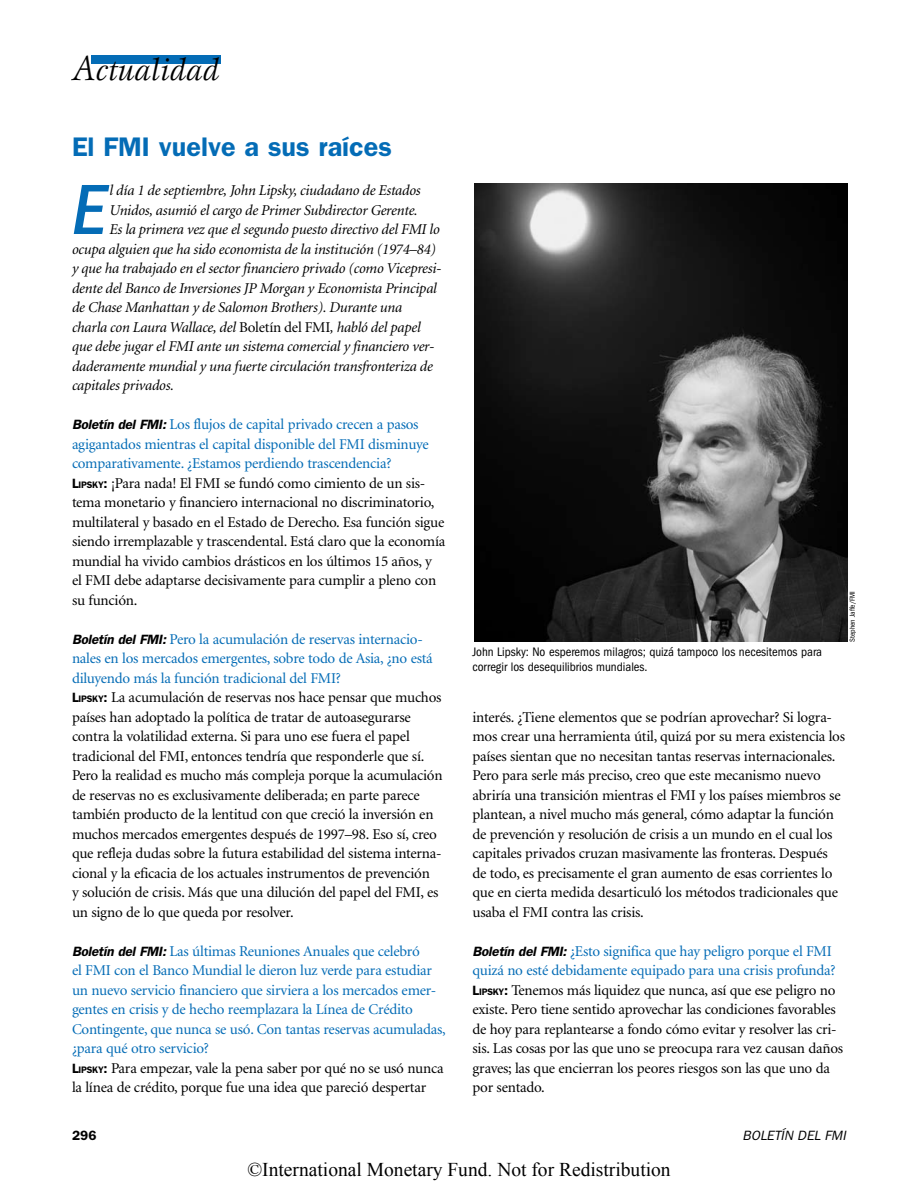
<style>
.page{position:relative;width:918px;height:1188px;background:#fff}
.page>*{position:absolute;margin:0;border:0;box-sizing:border-box;transform-origin:0 0}
.t1{font:italic 500 condensed 73.5px "Franklin Gothic";color:#046cb6}
.t2{font:italic 31.5px "Esprit";letter-spacing:-.01em;color:#000}
.t3{font:600 27px "Franklin Gothic";color:#046cb6}
.t4{font:19.5px "Times New Roman";color:#000}
.t5{font:15px/19.5px "Minion";letter-spacing:-.015em;color:#000}
.t6{font:italic 15px "Minion";letter-spacing:-.015em;color:#000}
.t7{font:15px/19.5px "Minion";letter-spacing:-.015em;color:#046cb6}
.t8{font:italic 13.5px "Franklin Gothic";letter-spacing:.01em;color:#000}
.t9{font:600 13.5px "Franklin Gothic";color:#000}
.t10{font:condensed 12.75px/15px "Franklin Gothic";color:#000}
.t11{font:condensed 7.5px "Franklin Gothic";color:#000}
.s1{font-size:36.15px}
.s2{font-style:normal}
.s3{font-family:"Franklin Gothic";font-weight:600;font-style:italic;font-size:13.5px}
.s4{color:#046cb6}
.s5{font-family:"Franklin Gothic";font-weight:600;font-size:13.5px}
.s6{font-family:"Franklin Gothic";font-weight:600;font-size:9.45px}
.s7{font-family:"Franklin Gothic";font-weight:600;font-style:italic;font-size:13.5px;color:#000}
.s8{font-family:"Franklin Gothic";font-weight:600;font-size:13.5px;color:#000}
.s9{font-family:"Franklin Gothic";font-weight:600;font-size:9.45px;color:#000}
.s10{color:#000}
</style>
<div class="page">
<img style="left:474px;top:183px;width:373px;height:459px">
<div style="left:91px;top:55px;width:130px;height:9px;background:#046cb6"></div>
<h2 class="t2" style="left:72px;top:51px;width:149px"><span class="s1">A</span>ctualidad</h2>
<h3 class="t3" style="left:72px;top:131px;width:321px">El FMI vuelve a sus raíces</h3>
<h1 class="t1" style="left:72px;top:169px;width:37px">E</h1>
<p class="t6" style="left:110px;top:183px;width:313px">l día 1 de septiembre, John Lipsky, ciudadano de Estados</p>
<p class="t6" style="left:110px;top:202px;width:310px">Unidos, asumió el cargo de Primer Subdirector Gerente.</p>
<p class="t6" style="left:110px;top:222px;width:332px">Es la primera vez que el segundo puesto directivo del FMI lo</p>
<p class="t6" style="left:72px;top:241px;width:366px">ocupa alguien que ha sido economista de la institución (1974–84)</p>
<p class="t6" style="left:72px;top:261px;width:371px">y que ha trabajado en el sector financiero privado (como Vicepresi-</p>
<p class="t6" style="left:72px;top:280px;width:366px">dente del Banco de Inversiones JP Morgan y Economista Principal</p>
<p class="t6" style="left:72px;top:300px;width:332px">de Chase Manhattan y de Salomon Brothers). Durante una</p>
<p class="t6" style="left:72px;top:319px;width:350px">charla con Laura Wallace, del <span class="s2">Boletín del FMI</span>, habló del papel</p>
<p class="t6" style="left:72px;top:339px;width:364px">que debe jugar el FMI ante un sistema comercial y financiero ver-</p>
<p class="t6" style="left:72px;top:358px;width:362px">daderamente mundial y una fuerte circulación transfronteriza de</p>
<p class="t6" style="left:72px;top:378px;width:103px">capitales privados.</p>
<p class="t5" style="left:72px;top:415px;width:375px"><span class="s3">Boletín del FMI:</span> <span class="s4">Los flujos de capital privado crecen a pasos agigantados mientras el capital disponible del FMI disminuye comparativamente. ¿Estamos perdiendo trascendencia?<br></span><span class="s5">L</span><span class="s6">ipsky</span><span class="s5">:</span> ¡Para nada! El FMI se fundó como cimiento de un sis&shy;tema monetario y financiero internacional no discriminatorio, multilateral y basado en el Estado de Derecho. Esa función sigue siendo irremplazable y trascendental. Está claro que la economía mundial ha vivido cambios drásticos en los últimos 15 años, y el FMI debe adaptarse decisivamente para cumplir a pleno con su función.</p>
<p class="t5" style="left:72px;top:630px;width:372px"><span class="s3">Boletín del FMI:</span> <span class="s4">Pero la acumulación de reservas internacio&shy;nales en los mercados emergentes, sobre todo de Asia, ¿no está diluyendo más la función tradicional del FMI?<br></span><span class="s5">L</span><span class="s6">ipsky</span><span class="s5">:</span> La acumulación de reservas nos hace pensar que muchos países han adoptado la política de tratar de autoasegurarse contra la volatilidad externa. Si para uno ese fuera el papel tradicional del FMI, entonces tendría que responderle que sí.<br>Pero la realidad es mucho más compleja porque la acumulación de reservas no es exclusivamente deliberada; en parte parece también producto de la lentitud con que creció la inversión en muchos mercados emergentes después de 1997–98. Eso sí, creo que refleja dudas sobre la futura estabilidad del sistema interna&shy;cional y la eficacia de los actuales instrumentos de prevención<br>y solución de crisis. Más que una dilución del papel del FMI, es un signo de lo que queda por resolver.</p>
<p class="t7" style="left:72px;top:942px;width:375px"><span class="s7">Boletín del FMI:</span> Las últimas Reuniones Anuales que celebró<br>el FMI con el Banco Mundial le dieron luz verde para estudiar un nuevo servicio financiero que sirviera a los mercados emer&shy;gentes en crisis y de hecho reemplazara la Línea de Crédito Contingente, que nunca se usó. Con tantas reservas acumuladas, ¿para qué otro servicio?<br><span class="s8">L</span><span class="s9">ipsky</span><span class="s8">:</span> <span class="s10">Para empezar, vale la pena saber por qué no se usó nunca la línea de crédito, porque fue una idea que pareció despertar</span></p>
<p class="t10" style="left:472px;top:644px;width:351px">John Lipsky: No esperemos milagros; quizá tampoco los necesitemos para corregir los desequilibrios mundiales.</p>
<p class="t11" style="left:848px;top:642px;width:52px;rotate:-90deg">Stephen Jaffe/FMI</p>
<p class="t5" style="left:472px;top:708px;width:374px">interés. ¿Tiene elementos que se podrían aprovechar? Si logra&shy;mos crear una herramienta útil, quizá por su mera existencia los países sientan que no necesitan tantas reservas internacionales.<br>Pero para serle más preciso, creo que este mecanismo nuevo abriría una transición mientras el FMI y los países miembros se plantean, a nivel mucho más general, cómo adaptar la función de prevención y resolución de crisis a un mundo en el cual los capitales privados cruzan masivamente las fronteras. Después de todo, es precisamente el gran aumento de esas corrientes lo que en cierta medida desarticuló los métodos tradicionales que usaba el FMI contra las crisis.</p>
<p class="t5" style="left:472px;top:942px;width:372px"><span class="s3">Boletín del FMI:</span> <span class="s4">¿Esto significa que hay peligro porque el FMI quizá no esté debidamente equipado para una crisis profunda?<br></span><span class="s5">L</span><span class="s6">ipsky</span><span class="s5">:</span> Tenemos más liquidez que nunca, así que ese peligro no existe. Pero tiene sentido aprovechar las condiciones favorables de hoy para replantearse a fondo cómo evitar y resolver las cri&shy;sis. Las cosas por las que uno se preocupa rara vez causan daños graves; las que encierran los peores riesgos son las que uno da por sentado.</p>
<p class="t9" style="left:72px;top:1127px;width:26px">296</p>
<p class="t8" style="left:743px;top:1127px;width:105px">BOLETÍN DEL FMI</p>
<h3 class="t4" style="left:248px;top:1156px;width:425px">©International Monetary Fund. Not for Redistribution</h3>
</div>
